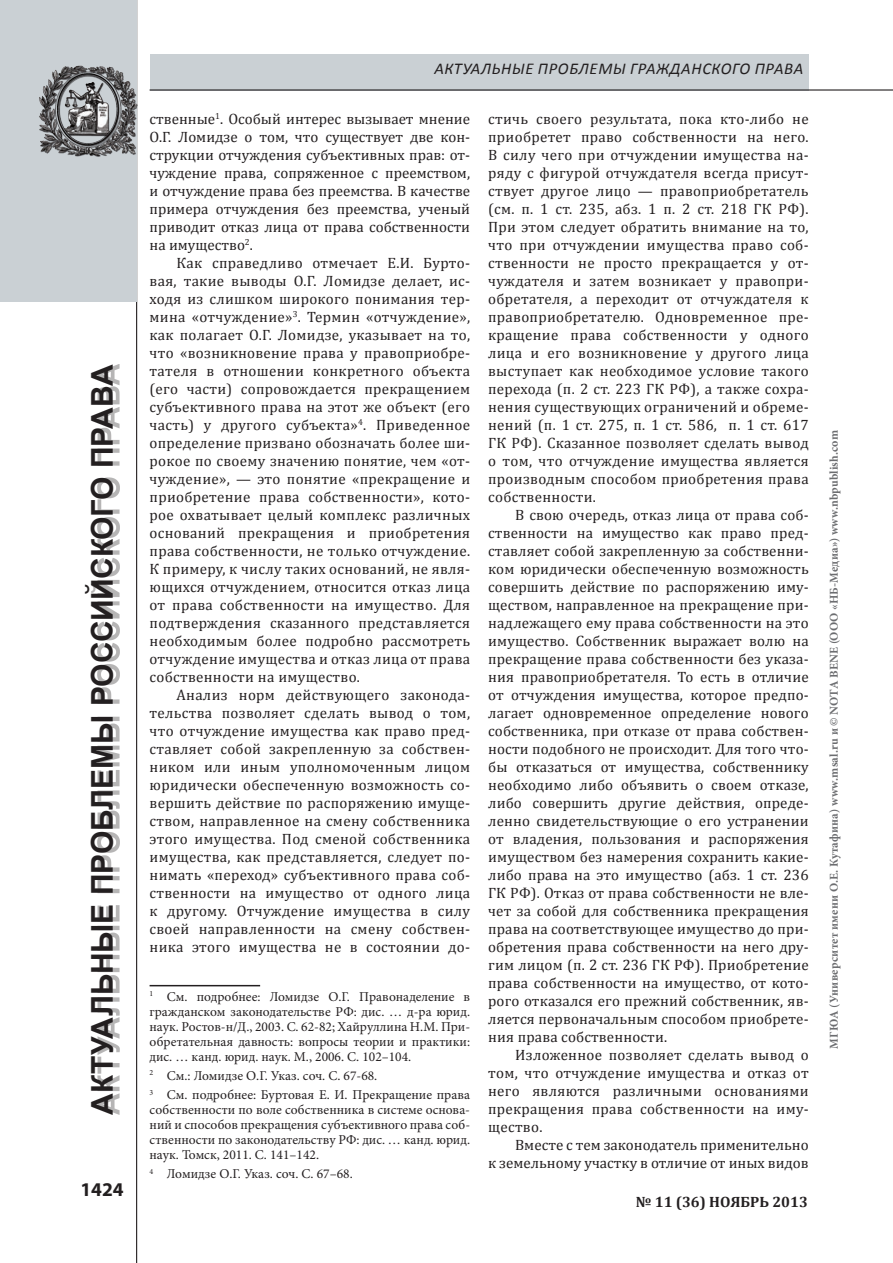
<style>
.page{position:relative;width:893px;height:1263px;background:#fff}
.page>*{position:absolute;margin:0;border:0;box-sizing:border-box;transform-origin:0 0}
.t1{font:700 30px "Arial";letter-spacing:-.005em;color:#231f20}
.t2{font:700 19.5px "Myriad Pro";color:#231f20}
.t3{font:italic 16.5px "Calibri";letter-spacing:.04em;color:#231f20}
.t4{font:15px/18px "Cambria";letter-spacing:.02em;color:#231f20;text-align:justify}
.t5{font:15px/18px "Cambria";color:#231f20;text-align:right}
.t6{font:700 15px "Cambria";color:#231f20}
.t7{font:13.5px/15px "Minion Pro";color:#231f20;text-align:justify}
.t8{font:700 12px "Minion Pro";letter-spacing:.02em;color:#6c6d70}
</style>
<div class="page">
<hr style="left:136px;top:0;width:1px;height:1263px;background:#231f20">
<div style="left:0;top:0;width:136px;height:301px;background:#cad0d4"></div>
<div style="left:92px;top:364px;width:28px;height:751px;background:#231f20;opacity:.33"></div>
<div style="left:150px;top:54px;width:658px;height:36px;background:#cad0d4"></div>
<hr style="left:150px;top:89px;width:743px;height:2px;background:#231f20">
<img style="left:39px;top:54px;width:99px;height:111px">
<hr style="left:150px;top:985px;width:110px;height:1px;background:#231f20">
<h1 class="t1" style="left:83px;top:1115px;width:747px;rotate:-90deg">Актуальные проблемы российского права</h1>
<h2 class="t2" style="left:80px;top:1177px;width:45px">1424</h2>
<p class="t3" style="left:434px;top:58px;width:11px">актуал</p>
<p class="t3" style="left:492px;top:58px;width:58px">ьные проблем</p>
<p class="t3" style="left:613px;top:58px;width:24px">ы гра</p>
<p class="t3" style="left:656px;top:58px;width:26px">жданского</p>
<p class="t3" style="left:755px;top:58px;width:5px">права</p>
<p class="t4" style="left:150px;top:110px;width:322px">ственные<sup>1</sup>. Особый интерес вызывает мнение О.Г. Ломидзе о том, что существует две кон&shy;струкции отчуждения субъективных прав: от&shy;чуждение права, сопряженное с преемством, и отчуждение права без преемства. В качестве примера отчуждения без преемства, ученый приводит отказ лица от права собственности на имущество<sup>2</sup>.</p>
<p class="t4" style="left:150px;top:254px;width:322px;text-indent:27px">Как справедливо отмечает Е.И. Бурто&shy;вая, такие выводы О.Г. Ломидзе делает, ис&shy;ходя из слишком широкого понимания тер&shy;мина «отчуждение»<sup>3</sup>. Термин «отчуждение», как полагает О.Г. Ломидзе, указывает на то, что «возникновение права у правоприобре&shy;тателя в отношении конкретного объекта (его части) сопровождается прекращением субъективного права на этот же объект (его часть) у другого субъекта»<sup>4</sup>. Приведенное определение призвано обозначать более ши&shy;рокое по своему значению понятие, чем «от&shy;чуждение», — это понятие «прекращение и приобретение права собственности», кото&shy;рое охватывает целый комплекс различных оснований прекращения и приобретения права собственности, не только отчуждение.<br>К примеру, к числу таких оснований, не явля&shy;ющихся отчуждением, относится отказ лица от права собственности на имущество. Для подтверждения сказанного представляется необходимым более подробно рассмотреть отчуждение имущества и отказ лица от права собственности на имущество.</p>
<p class="t4" style="left:150px;top:686px;width:322px;text-indent:27px">Анализ норм действующего законода&shy;тельства позволяет сделать вывод о том, что отчуждение имущества как право пред&shy;ставляет собой закрепленную за собствен&shy;ником или иным уполномоченным лицом юридически обеспеченную возможность со&shy;вершить действие по распоряжению имуще&shy;ством, направленное на смену собственника этого имущества. Под сменой собственника имущества, как представляется, следует по&shy;нимать «переход» субъективного права соб&shy;ственности на имущество от одного лица к другому. Отчуждение имущества в силу своей направленности на смену собствен&shy;ника этого имущества не в состоянии до-</p>
<p class="t7" style="left:150px;top:989px;width:322px"><sup>1</sup> См. подробнее: Ломидзе О.Г. Правонаделение в гражданском законодательстве РФ: дис. … д-ра юрид. наук. Ростов-н/Д., 2003. С. 62-82; Хайруллина Н.М. При&shy;обретательная давность: вопросы теории и практики: дис. … канд. юрид. наук. М., 2006. С. 102–104.</p>
<p class="t7" style="left:150px;top:1066px;width:322px;line-height:19.2px"><sup>2</sup> См.: Ломидзе О.Г. Указ. соч. С. 67-68.<br><sup>3</sup> См. подробнее: Буртовая Е. И. Прекращение права</p>
<p class="t7" style="left:150px;top:1102px;width:322px">собственности по воле собственника в системе основа&shy;ний и способов прекращения субъективного права соб&shy;ственности по законодательству РФ: дис. … канд. юрид. наук. Томск, 2011. С. 141–142.</p>
<p class="t7" style="left:150px;top:1167px;width:205px"><sup>4</sup> Ломидзе О.Г. Указ. соч. С. 67–68.</p>
<p class="t4" style="left:488px;top:110px;width:322px">стичь своего результата, пока кто-либо не приобретет право собственности на него.<br>В силу чего при отчуждении имущества на&shy;ряду с фигурой отчуждателя всегда присут&shy;ствует другое лицо — правоприобретатель (см. п. 1 ст. 235, абз. 1 п. 2 ст. 218 ГК РФ).<br>При этом следует обратить внимание на то, что при отчуждении имущества право соб&shy;ственности не просто прекращается у от&shy;чуждателя и затем возникает у правопри&shy;обретателя, а переходит от отчуждателя к правоприобретателю. Одновременное пре&shy;кращение права собственности у одного лица и его возникновение у другого лица выступает как необходимое условие такого перехода (п. 2 ст. 223 ГК РФ), а также сохра&shy;нения существующих ограничений и обреме&shy;нений (п. 1 ст. 275, п. 1 ст. 586, п. 1 ст. 617<br>ГК РФ). Сказанное позволяет сделать вывод о том, что отчуждение имущества является производным способом приобретения права собственности.</p>
<p class="t4" style="left:488px;top:506px;width:322px;text-indent:27px">В свою очередь, отказ лица от права соб&shy;ственности на имущество как право пред&shy;ставляет собой закрепленную за собственни&shy;ком юридически обеспеченную возможность совершить действие по распоряжению иму&shy;ществом, направленное на прекращение при&shy;надлежащего ему права собственности на это имущество. Собственник выражает волю на прекращение права собственности без указа&shy;ния правоприобретателя. То есть в отличие от отчуждения имущества, которое предпо&shy;лагает одновременное определение нового собственника, при отказе от права собствен&shy;ности подобного не происходит. Для того что&shy;бы отказаться от имущества, собственнику необходимо либо объявить о своем отказе, либо совершить другие действия, опреде&shy;ленно свидетельствующие о его устранении от владения, пользования и распоряжения имуществом без намерения сохранить какие&shy;либо права на это имущество (абз. 1 ст. 236<br>ГК РФ). Отказ от права собственности не вле&shy;чет за собой для собственника прекращения права на соответствующее имущество до при&shy;обретения права собственности на него дру&shy;гим лицом (п. 2 ст. 236 ГК РФ). Приобретение права собственности на имущество, от кото&shy;рого отказался его прежний собственник, яв&shy;ляется первоначальным способом приобрете&shy;ния права собственности.</p>
<p class="t4" style="left:488px;top:1046px;width:322px;text-indent:27px">Изложенное позволяет сделать вывод о том, что отчуждение имущества и отказ от него являются различными основаниями прекращения права собственности на иму&shy;щество.</p>
<p class="t5" style="left:488px;top:1136px;width:322px">Вместе с тем законодатель применительно<br>к земельному участку в отличие от иных видов</p>
<p class="t6" style="left:636px;top:1191px;width:174px">№ 11 (36) ноЯБРЬ 2013</p>
<p class="t8" style="left:825px;top:1048px;width:620px;rotate:-90deg">МГЮА (Университет имени О.Е. Кутафина) www.msal.ru и © NOTA BENE (ООО «НБ-Медиа») www.nbpublish.com</p>
</div>
